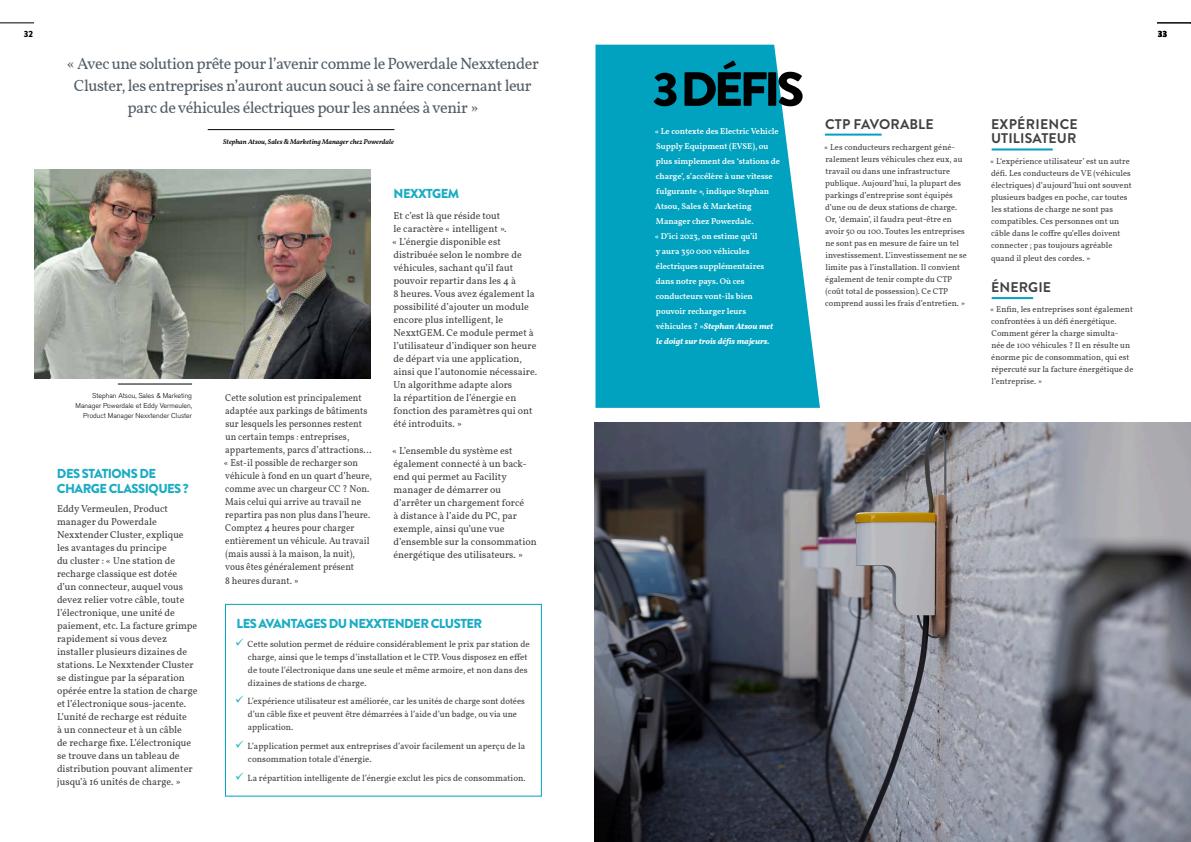
<style>
.page{position:relative;width:1191px;height:842px;background:#fff}
.page>*{position:absolute;margin:0;border:0;box-sizing:border-box;transform-origin:0 0}
.t1{font:900 48px "Brandon Grotesque";letter-spacing:-.08em;color:#000;scale:1.06 1}
.t2{font:16.2px/22px "Vollkorn";letter-spacing:-.03em;color:#545f69;text-align:center}
.t3{font:700 14px/14px "Brandon Grotesque";letter-spacing:.01em;color:#414042}
.t4{font:900 13px/15px "Brandon Grotesque";letter-spacing:-.04em;color:#1aacc5}
.t5{font:10px/13px "Vollkorn";color:#414042}
.t6{font:10px/13px "Vollkorn";color:#414042;scale:.94 1}
.t7{font:9px/13px "Vollkorn";color:#414042}
.t8{font:900 9px "Brandon Grotesque";color:#000}
.t9{font:8.5px/12px "Vollkorn";color:#414042}
.t10{font:600 8.5px/15px "Vollkorn";letter-spacing:-.005em;color:#fff}
.t11{font:300 7px/10px "Akzidenz Grotesk BE";color:#000;text-align:right}
.t12{font:italic 600 7px "Vollkorn";color:#000}
.s1{color:#1aacc5}
.s2{font-weight:700;font-style:italic}
</style>
<div class="page">
<hr style="left:0;top:23px;width:34px;height:1px;background:#000">
<hr style="left:1157px;top:23px;width:34px;height:1px;background:#000">
<hr style="left:208px;top:129px;width:186px;height:1px;background:#000">
<div style="left:225px;top:604px;width:317px;height:193px;border:1px solid #00a2bf"></div>
<img style="left:34px;top:169px;width:336px;height:210px">
<svg style="left:595px;top:45px;width:225px;height:363px;background:#1aabc5"></svg>
<hr style="left:825px;top:134px;width:56px;height:2px;background:#00a2bf">
<hr style="left:991px;top:148px;width:61px;height:2px;background:#00a2bf">
<hr style="left:991px;top:297px;width:42px;height:2px;background:#00a2bf">
<hr style="left:118px;top:384px;width:74px;height:1px;background:#000">
<img style="left:594px;top:423px;width:597px;height:419px">
<p class="t8" style="left:24px;top:28px;width:11px">32</p>
<p class="t8" style="left:1158px;top:28px;width:11px">33</p>
<h2 class="t2" style="left:67px;top:53px;width:473px">« Avec une solution prête pour l’avenir comme le Powerdale Nexxtender<br>Cluster, les entreprises n’auront aucun souci à se faire concernant leur parc de véhicules électriques pour les années à venir »</h2>
<p class="t12" style="left:223px;top:136px;width:172px">Stephan Atsou, Sales &amp; Marketing Manager chez Powerdale</p>
<p class="t11" style="left:75px;top:391px;width:118px">Stephan Atsou, Sales &amp; Marketing<br>Manager Powerdale et Eddy Vermeulen,<br>Product Manager Nexxtender Cluster</p>
<h3 class="t4" style="left:57px;top:466px;width:133px">DES STATIONS DE<br>CHARGE CLASSIQUES ?</h3>
<p class="t5" style="left:57px;top:502px;width:142px">Eddy Vermeulen, Product manager du Powerdale<br>Nexxtender Cluster, explique les avantages du principe<br>du cluster : « Une station de recharge classique est dotée d’un connecteur, auquel vous devez relier votre câble, toute l’électronique, une unité de paiement, etc. La facture grimpe rapidement si vous devez installer plusieurs dizaines de stations. Le Nexxtender Cluster se distingue par la séparation opérée entre la station de charge et l’électronique sous-jacente.<br>L’unité de recharge est réduite<br>à un connecteur et à un câble<br>de recharge fixe. L’électronique se trouve dans un tableau de distribution pouvant alimenter jusqu’à 16 unités de charge. »</p>
<p class="t6" style="left:224px;top:391px;width:159px">Cette solution est principalement adaptée aux parkings de bâtiments sur lesquels les personnes restent un certain temps : entreprises, appartements, parcs d’attractions… « Est-il possible de recharger son véhicule à fond en un quart d’heure, comme avec un chargeur CC ? Non.<br>Mais celui qui arrive au travail ne repartira pas non plus dans l’heure.<br>Comptez 4 heures pour charger entièrement un véhicule. Au travail (mais aussi à la maison, la nuit), vous êtes généralement présent</p>
<p class="t6" style="left:225px;top:574px;width:80px">8 heures durant. »</p>
<h3 class="t4" style="left:393px;top:186px;width:67px">NEXXTGEM</h3>
<p class="t5" style="left:392px;top:209px;width:147px">Et c’est là que réside tout<br>le caractère « intelligent ».<br>« L’énergie disponible est distribuée selon le nombre de véhicules, sachant qu’il faut pouvoir repartir dans les 4 à<br>8 heures. Vous avez également la possibilité d’ajouter un module encore plus intelligent, le<br>NexxtGEM. Ce module permet à l’utilisateur d’indiquer son heure de départ via une application, ainsi que l’autonomie nécessaire.<br>Un algorithme adapte alors<br>la répartition de l’énergie en fonction des paramètres qui ont été introduits. »</p>
<p class="t5" style="left:392px;top:445px;width:146px">« L’ensemble du système est également connecté à un back&shy;end qui permet au Facility manager de démarrer ou d’arrêter un chargement forcé<br>à distance à l’aide du PC, par exemple, ainsi qu’une vue d’ensemble sur la consommation énergétique des utilisateurs. »</p>
<h3 class="t4" style="left:236px;top:616px;width:247px">LES AVANTAGES DU NEXXTENDER CLUSTER</h3>
<p class="t7" style="left:248px;top:637px;width:283px;text-indent:-13px"><span class="s1">✓</span> Cette solution permet de réduire considérablement le prix par station de charge, ainsi que le temps d’installation et le CTP. Vous disposez en effet de toute l’électronique dans une seule et même armoire, et non dans des dizaines de stations de charge.</p>
<p class="t7" style="left:248px;top:695px;width:279px;text-indent:-13px"><span class="s1">✓</span> L’expérience utilisateur est améliorée, car les unités de charge sont dotées d’un câble fixe et peuvent être démarrées à l’aide d’un badge, ou via une application.</p>
<p class="t7" style="left:248px;top:739px;width:279px;text-indent:-13px"><span class="s1">✓</span> L’application permet aux entreprises d’avoir facilement un aperçu de la consommation totale d’énergie.</p>
<p class="t7" style="left:235px;top:771px;width:292px"><span class="s1">✓</span> La répartition intelligente de l’énergie exclut les pics de consommation.</p>
<h1 class="t1" style="left:652px;top:55px;width:145px">3 DÉFIS</h1>
<p class="t10" style="left:655px;top:124px;width:127px">« Le contexte des Electric Vehicle<br>Supply Equipment (EVSE), ou plus simplement des ‘stations de charge’, s’accélère à une vitesse fulgurante », indique Stephan<br>Atsou, Sales &amp; Marketing<br>Manager chez Powerdale.<br>« D’ici 2023, on estime qu’il<br>y aura 350 000 véhicules électriques supplémentaires dans notre pays. Où ces conducteurs vont-ils bien pouvoir recharger leurs véhicules ? »<span class="s2">Stephan Atsou met le doigt sur trois défis majeurs</span>.</p>
<h3 class="t3" style="left:825px;top:117px;width:110px">CTP FAVORABLE</h3>
<p class="t9" style="left:824px;top:141px;width:144px">« Les conducteurs rechargent géné&shy;ralement leurs véhicules chez eux, au travail ou dans une infrastructure publique. Aujourd’hui, la plupart des parkings d’entreprise sont équipés d’une ou de deux stations de charge.<br>Or, ‘demain’, il faudra peut-être en avoir 50 ou 100. Toutes les entreprises ne sont pas en mesure de faire un tel investissement. L’investissement ne se limite pas à l’installation. Il convient également de tenir compte du CTP (coût total de possession). Ce CTP comprend aussi les frais d’entretien. »</p>
<h3 class="t3" style="left:991px;top:117px;width:88px">EXPÉRIENCE<br>UTILISATEUR</h3>
<p class="t9" style="left:990px;top:155px;width:143px">« L‘expérience utilisateur’ est un autre défi. Les conducteurs de VE (véhicules électriques) d’aujourd’hui ont souvent plusieurs badges en poche, car toutes les stations de charge ne sont pas compatibles. Ces personnes ont un câble dans le coffre qu’elles doivent connecter ; pas toujours agréable</p>
<p class="t9" style="left:991px;top:252px;width:101px">quand il pleut des cordes. »</p>
<h3 class="t3" style="left:991px;top:280px;width:62px">ÉNERGIE</h3>
<p class="t9" style="left:990px;top:303px;width:145px">« Enfin, les entreprises sont également confrontées à un défi énergétique.<br>Comment gérer la charge simulta-<br>née de 100 véhicules ? Il en résulte un énorme pic de consommation, qui est répercuté sur la facture énergétique de l’entreprise. »</p>
</div>
